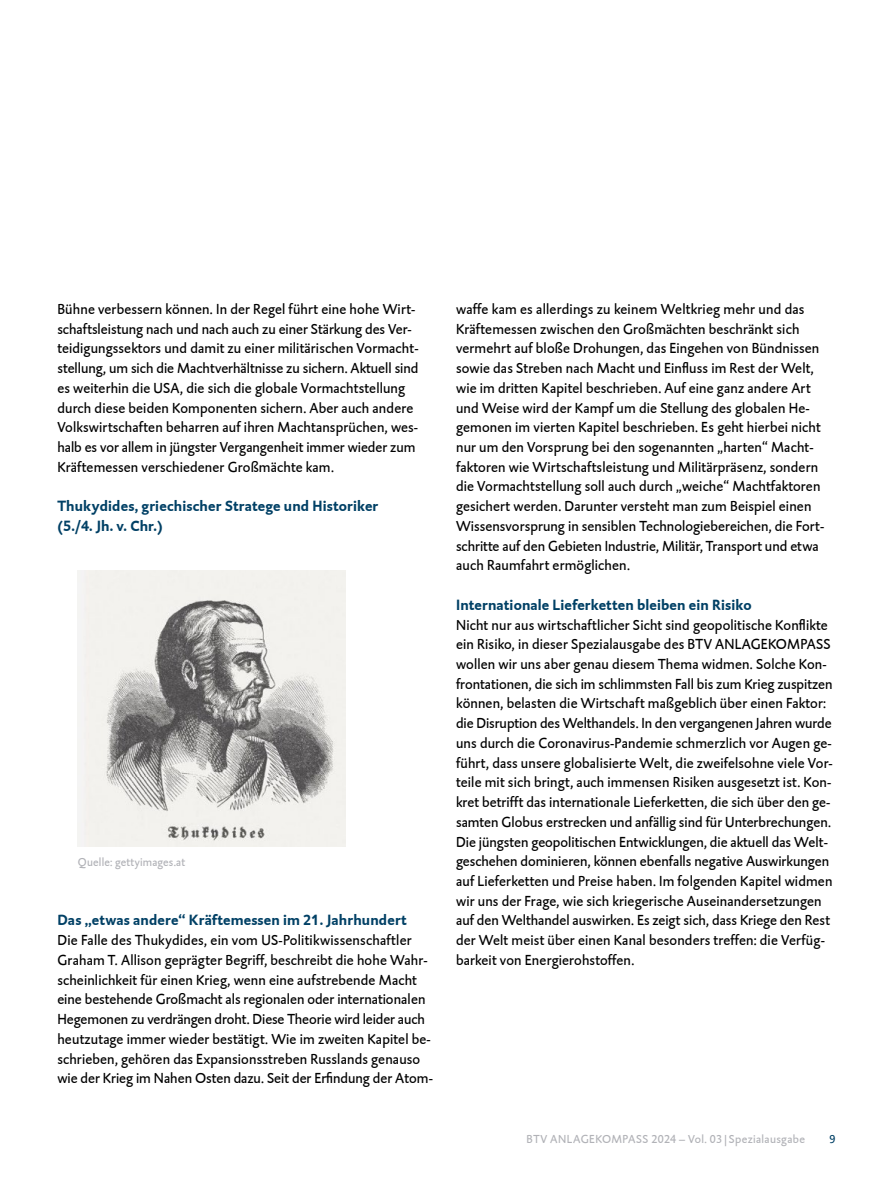
<style>
.page{position:relative;width:893px;height:1200px;background:#fff}
.page>*{position:absolute;margin:0;border:0;box-sizing:border-box;transform-origin:0 0}
.t1{font:15px/19.6px "DTL Caspari T";letter-spacing:.01em;color:#000}
.t2{font:700 15px/19.6px "DTL Caspari T";letter-spacing:.01em;color:#004065}
.t3{font:12px "DTL Caspari T";letter-spacing:.025em;color:#b1b2b7}
.t4{font:12px "DTL Caspari T";color:#004065}
</style>
<div class="page">
<img style="left:78px;top:570px;width:267px;height:276px">
<p class="t1" style="left:57px;top:299px;width:363px">Bühne verbessern können. In der Regel führt eine hohe Wirt&shy;schaftsleistung nach und nach auch zu einer Stärkung des Ver&shy;teidigungssektors und damit zu einer militärischen Vormacht&shy;stellung, um sich die Machtverhältnisse zu sichern. Aktuell sind es weiterhin die USA, die sich die globale Vormachtstellung durch diese beiden Komponenten sichern. Aber auch andere Volkswirtschaften beharren auf ihren Machtansprüchen, wes&shy;halb es vor allem in jüngster Vergangenheit immer wieder zum Kräftemessen verschiedener Großmächte kam.</p>
<p class="t2" style="left:57px;top:495px;width:323px">Thukydides, griechischer Stratege und Historiker (5./4. Jh. v. Chr.)</p>
<p class="t3" style="left:78px;top:854px;width:109px">Quelle: gettyimages.at</p>
<p class="t2" style="left:57px;top:909px;width:351px">Das „etwas andere“ Kräftemessen im 21. Jahrhundert</p>
<p class="t1" style="left:57px;top:929px;width:377px">Die Falle des Thukydides, ein vom US-Politikwissenschaftler Graham T. Allison geprägter Begriff, beschreibt die hohe Wahr&shy;scheinlichkeit für einen Krieg, wenn eine aufstrebende Macht eine bestehende Großmacht als regionalen oder internationalen Hegemonen zu verdrängen droht. Diese Theorie wird leider auch heutzutage immer wieder bestätigt. Wie im zweiten Kapitel be&shy;schrieben, gehören das Expansionsstreben Russlands genauso wie der Krieg im Nahen Osten dazu. Seit der Erfindung der Atom-</p>
<p class="t1" style="left:456px;top:299px;width:370px">waffe kam es allerdings zu keinem Weltkrieg mehr und das Kräftemessen zwischen den Großmächten beschränkt sich vermehrt auf bloße Drohungen, das Eingehen von Bündnissen sowie das Streben nach Macht und Einfluss im Rest der Welt, wie im dritten Kapitel beschrieben. Auf eine ganz andere Art und Weise wird der Kampf um die Stellung des globalen He&shy;gemonen im vierten Kapitel beschrieben. Es geht hierbei nicht nur um den Vorsprung bei den sogenannten „harten“ Macht&shy;faktoren wie Wirtschaftsleistung und Militärpräsenz, sondern die Vormachtstellung soll auch durch „weiche“ Machtfaktoren gesichert werden. Darunter versteht man zum Beispiel einen Wissensvorsprung in sensiblen Technologiebereichen, die Fort&shy;schritte auf den Gebieten Industrie, Militär, Transport und etwa auch Raumfahrt ermöglichen.</p>
<p class="t2" style="left:456px;top:594px;width:297px">Internationale Lieferketten bleiben ein Risiko</p>
<p class="t1" style="left:456px;top:614px;width:378px">Nicht nur aus wirtschaftlicher Sicht sind geopolitische Konflikte ein Risiko, in dieser Spezialausgabe des BTV ANLAGEKOMPASS wollen wir uns aber genau diesem Thema widmen. Solche Kon&shy;frontationen, die sich im schlimmsten Fall bis zum Krieg zuspitzen können, belasten die Wirtschaft maßgeblich über einen Faktor: die Disruption des Welthandels. In den vergangenen Jahren wurde uns durch die Coronavirus-Pandemie schmerzlich vor Augen ge&shy;führt, dass unsere globalisierte Welt, die zweifelsohne viele Vor&shy;teile mit sich bringt, auch immensen Risiken ausgesetzt ist. Kon&shy;kret betrifft das internationale Lieferketten, die sich über den ge&shy;samten Globus erstrecken und anfällig sind für Unterbrechungen.<br>Die jüngsten geopolitischen Entwicklungen, die aktuell das Welt&shy;geschehen dominieren, können ebenfalls negative Auswirkungen auf Lieferketten und Preise haben. Im folgenden Kapitel widmen wir uns der Frage, wie sich kriegerische Auseinandersetzungen auf den Welthandel auswirken. Es zeigt sich, dass Kriege den Rest der Welt meist über einen Kanal besonders treffen: die Verfüg&shy;barkeit von Energierohstoffen.</p>
<p class="t3" style="left:527px;top:1130px;width:280px">BTV ANLAGEKOMPASS 2024 – Vol. 03 | Spezialausgabe</p>
<p class="t4" style="left:830px;top:1130px;width:7px">9</p>
</div>
